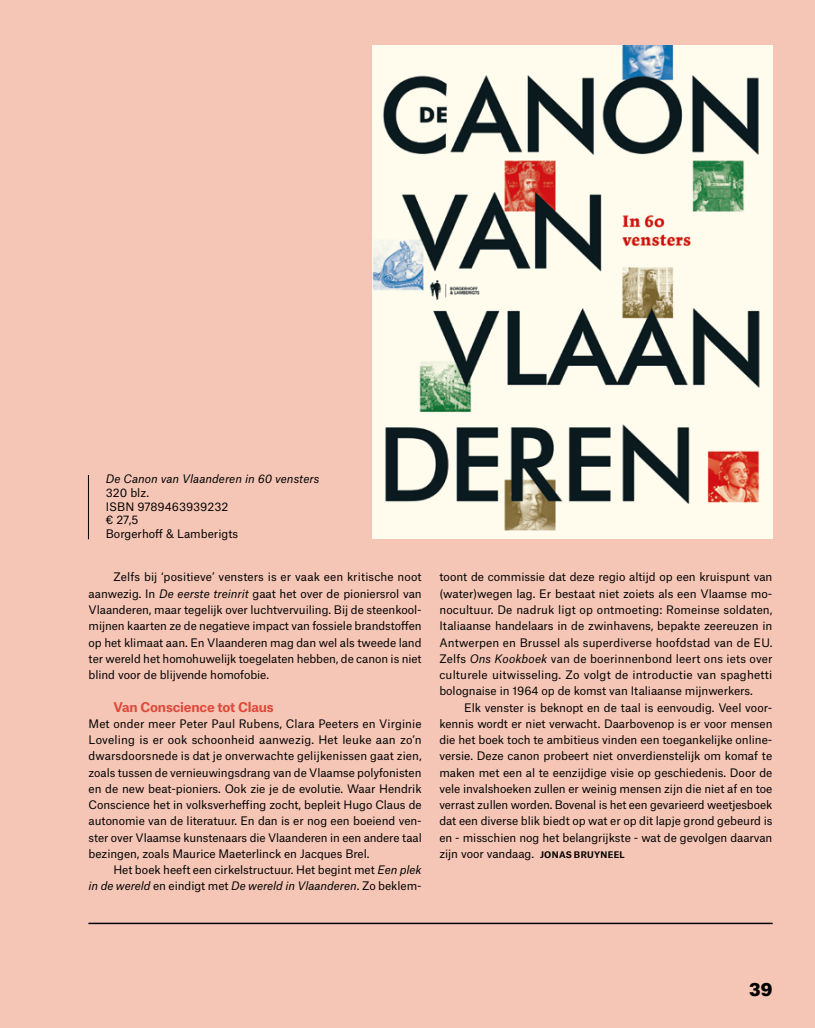
<style>
.page{position:relative;width:815px;height:1028px;background:#f5c6b6}
.page>*{position:absolute;margin:0;border:0;box-sizing:border-box;transform-origin:0 0}
.t1{font:900 17.5px "Atlas Grotesk";color:#000}
.t2{font:700 12.88px "Atlas Grotesk";letter-spacing:-.01em;color:#dd4a3c}
.t3{font:11.25px/16.2px "Atlas Grotesk";letter-spacing:-.005em;color:#000;text-align:justify}
.t4{font:italic 11.25px "Atlas Grotesk";color:#000}
.s1{font-style:italic}
.s2{font-weight:700;font-size:8.75px}
</style>
<div class="page">
<hr style="left:88px;top:475px;width:1px;height:64px;background:#000">
<img style="left:372px;top:45px;width:400px;height:494px">
<hr style="left:89px;top:922px;width:683px;height:2px;background:#000">
<p class="t4" style="left:106px;top:470px;width:215px">De Canon van Vlaanderen in 60 vensters</p>
<p class="t3" style="left:106px;top:484px;width:134px;line-height:13.8px;text-align:left">320 blz.<br>ISBN 9789463939232 € 27,5<br>Borgerhoff &amp; Lamberigts</p>
<p class="t3" style="left:89px;top:568px;width:335px;text-indent:25px">Zelfs bij ‘positieve’ vensters is er vaak een kritische noot aanwezig. In <span class="s1">De eerste treinrit</span> gaat het over de pioniersrol van Vlaanderen, maar tegelijk over luchtvervuiling. Bij de steenkool&shy;mijnen kaarten ze de negatieve impact van fossiele brandstoffen op het klimaat aan. En Vlaanderen mag dan wel als tweede land ter wereld het homohuwelijk toegelaten hebben, de canon is niet blind voor de blijvende homofobie.</p>
<p class="t2" style="left:113px;top:696px;width:162px">Van Conscience tot Claus</p>
<p class="t3" style="left:89px;top:714px;width:335px">Met onder meer Peter Paul Rubens, Clara Peeters en Virginie Loveling is er ook schoonheid aanwezig. Het leuke aan zo’n dwarsdoorsnede is dat je onverwachte gelijkenissen gaat zien, zoals tussen de vernieuwingsdrang van de Vlaamse polyfonisten en de new beat-pioniers. Ook zie je de evolutie. Waar Hendrik Conscience het in volksverheffing zocht, bepleit Hugo Claus de autonomie van de literatuur. En dan is er nog een boeiend ven&shy;ster over Vlaamse kunstenaars die Vlaanderen in een andere taal bezingen, zoals Maurice Maeterlinck en Jacques Brel.</p>
<p class="t3" style="left:89px;top:860px;width:335px;text-align:right">Het boek heeft een cirkelstructuur. Het begint met <span class="s1">Een plek<br>in de wereld</span> en eindigt met <span class="s1">De wereld in Vlaanderen</span>. Zo beklem-</p>
<p class="t3" style="left:439px;top:568px;width:335px">toont de commissie dat deze regio altijd op een kruispunt van (water)wegen lag. Er bestaat niet zoiets als een Vlaamse mo&shy;nocultuur. De nadruk ligt op ontmoeting: Romeinse soldaten, Italiaanse handelaars in de zwinhavens, bepakte zeereuzen in Antwerpen en Brussel als superdiverse hoofdstad van de EU.<br>Zelfs <span class="s1">Ons Kookboek</span> van de boerinnenbond leert ons iets over culturele uitwisseling. Zo volgt de introductie van spaghetti bolognaise in 1964 op de komst van Italiaanse mijnwerkers.</p>
<p class="t3" style="left:439px;top:698px;width:335px;text-indent:25px">Elk venster is beknopt en de taal is eenvoudig. Veel voor&shy;kennis wordt er niet verwacht. Daarbovenop is er voor mensen die het boek toch te ambitieus vinden een toegankelijke online&shy;versie. Deze canon probeert niet onverdienstelijk om komaf te maken met een al te eenzijdige visie op geschiedenis. Door de vele invalshoeken zullen er weinig mensen zijn die niet af en toe verrast zullen worden. Bovenal is het een gevarieerd weetjesboek dat een diverse blik biedt op wat er op dit lapje grond gebeurd is en - misschien nog het belangrijkste - wat de gevolgen daarvan zijn voor vandaag. <span class="s2">JONAS BRUYNEEL</span></p>
<h1 class="t1" style="left:749px;top:974px;width:25px">39</h1>
</div>
